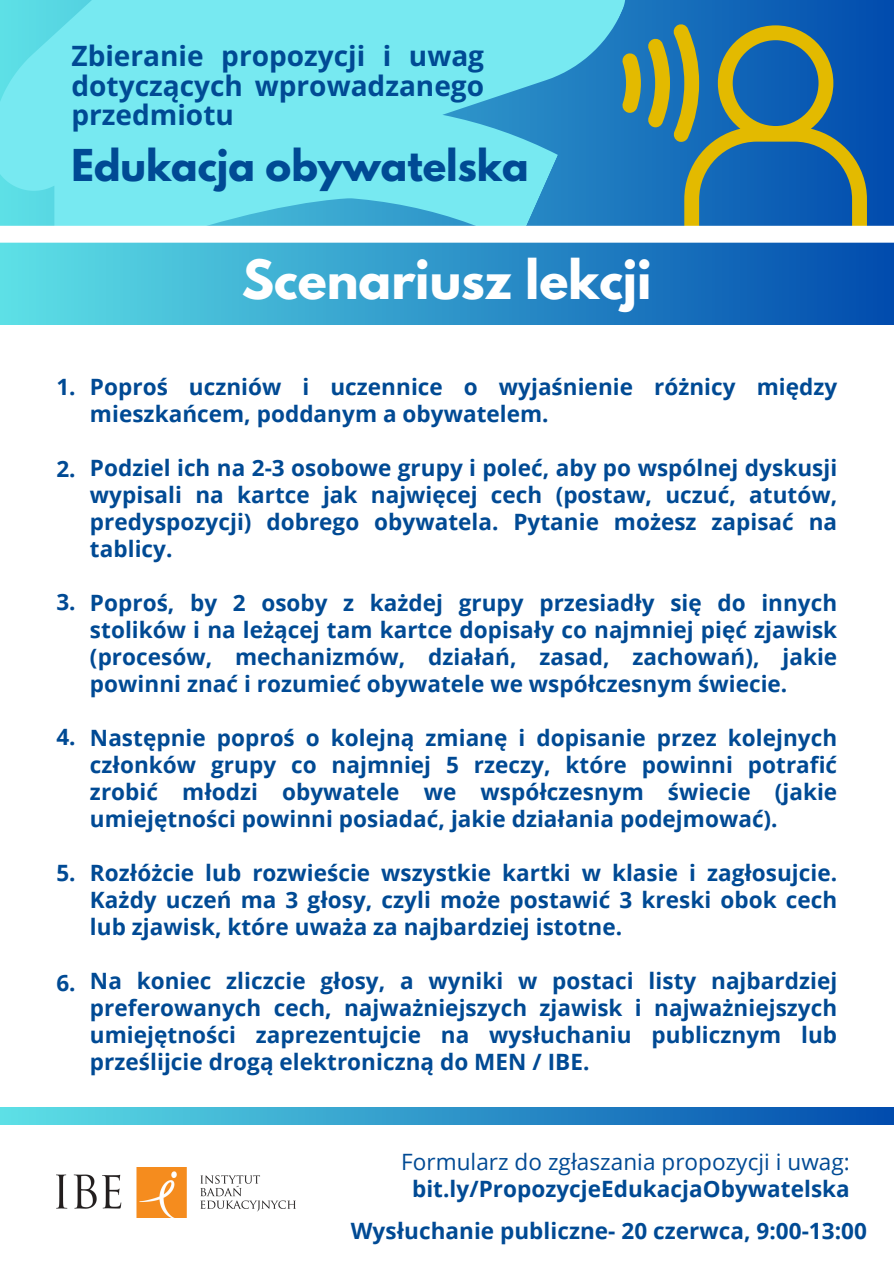
<style>
.page{position:relative;width:894px;height:1264px;background:#fff}
.page>*{position:absolute;margin:0;border:0;box-sizing:border-box;transform-origin:0 0}
.t1{font:700 48px "League Spartan";color:#fff}
.t2{font:700 38.85px "League Spartan";color:#004a94}
.t3{font:700 28.05px/29.4px "Open Sans";color:#004a94;text-align:justify}
.t4{font:700 22.5px/27px "Open Sans";color:#004a94;text-align:justify}
.t5{font:22.5px/27px "Open Sans";color:#004a94;text-align:center}
.s1{font-weight:700}
</style>
<div class="page">
<div style="left:0;top:0;width:893px;height:325px;background:linear-gradient(to right,#5de0e6,#014bad)"></div>
<img style="left:56px;top:1167px;width:239px;height:50px">
<svg style="left:408px;top:0;width:267px;height:226px;background:#53bcdc"></svg>
<svg style="left:621px;top:52px;width:19px;height:61px"></svg>
<svg style="left:647px;top:23px;width:219px;height:203px;background:#447887"></svg>
<svg style="left:0;top:0;width:408px;height:226px;background:#72e5ee"></svg>
<div style="left:0;top:242px;width:893px;height:80px;background:linear-gradient(to right,#5de0e6,#014bad)"></div>
<div style="left:0;top:226px;width:893px;height:17px;background:#fff"></div>
<div style="left:0;top:1107px;width:893px;height:17px;background:linear-gradient(to right,#5de0e6,#014bad)"></div>
<p class="t3" style="left:71px;top:41px;width:414px">Zbieranie propozycji i uwag dotyczących wprowadzanego przedmiotu</p>
<h3 class="t2" style="left:71px;top:146px;width:458px">Edukacja obywatelska</h3>
<p class="t1" style="left:242px;top:255px;width:411px">Scenariusz lekcji</p>
<h4 class="t4" style="left:56px;top:372px;width:21px">1.</h4>
<h4 class="t4" style="left:56px;top:454px;width:21px">2.</h4>
<p class="t4" style="left:56px;top:588px;width:21px">3.</p>
<h4 class="t4" style="left:56px;top:723px;width:21px">4.</h4>
<h4 class="t4" style="left:56px;top:859px;width:21px">5.</h4>
<h4 class="t4" style="left:56px;top:968px;width:21px">6.</h4>
<h2 class="t4" style="left:90px;top:372px;width:748px">Poproś uczniów i uczennice o wyjaśnienie różnicy między mieszkańcem, poddanym a obywatelem.</h2>
<h1 class="t4" style="left:90px;top:453px;width:748px">Podziel ich na 2-3 osobowe grupy i poleć, aby po wspólnej dyskusji wypisali na kartce jak najwięcej cech (postaw, uczuć, atutów, predyspozycji) dobrego obywatela. Pytanie możesz zapisać na tablicy.</h1>
<h4 class="t4" style="left:90px;top:588px;width:748px">Poproś, by 2 osoby z każdej grupy przesiadły się do innych stolików i na leżącej tam kartce dopisały co najmniej pięć zjawisk (procesów, mechanizmów, działań, zasad, zachowań), jakie powinni znać i rozumieć obywatele we współczesnym świecie.</h4>
<h4 class="t4" style="left:90px;top:723px;width:748px">Następnie poproś o kolejną zmianę i dopisanie przez kolejnych członków grupy co najmniej 5 rzeczy, które powinni potrafić zrobić młodzi obywatele we współczesnym świecie (jakie umiejętności powinni posiadać, jakie działania podejmować).</h4>
<h4 class="t4" style="left:90px;top:858px;width:748px">Rozłóżcie lub rozwieście wszystkie kartki w klasie i zagłosujcie.<br>Każdy uczeń ma 3 głosy, czyli może postawić 3 kreski obok cech lub zjawisk, które uważa za najbardziej istotne.</h4>
<h4 class="t4" style="left:90px;top:966px;width:748px">Na koniec zliczcie głosy, a wyniki w postaci listy najbardziej preferowanych cech, najważniejszych zjawisk i najważniejszych umiejętności zaprezentujcie na wysłuchaniu publicznym lub prześlijcie drogą elektroniczną do MEN / IBE.</h4>
<h4 class="t5" style="left:401px;top:1147px;width:450px">Formularz do zgłaszania propozycji i uwag: <span class="s1">bit.ly/PropozycjeEdukacjaObywatelska</span></h4>
<h4 class="t4" style="left:351px;top:1216px;width:517px">Wysłuchanie publiczne- 20 czerwca, 9:00-13:00</h4>
</div>
